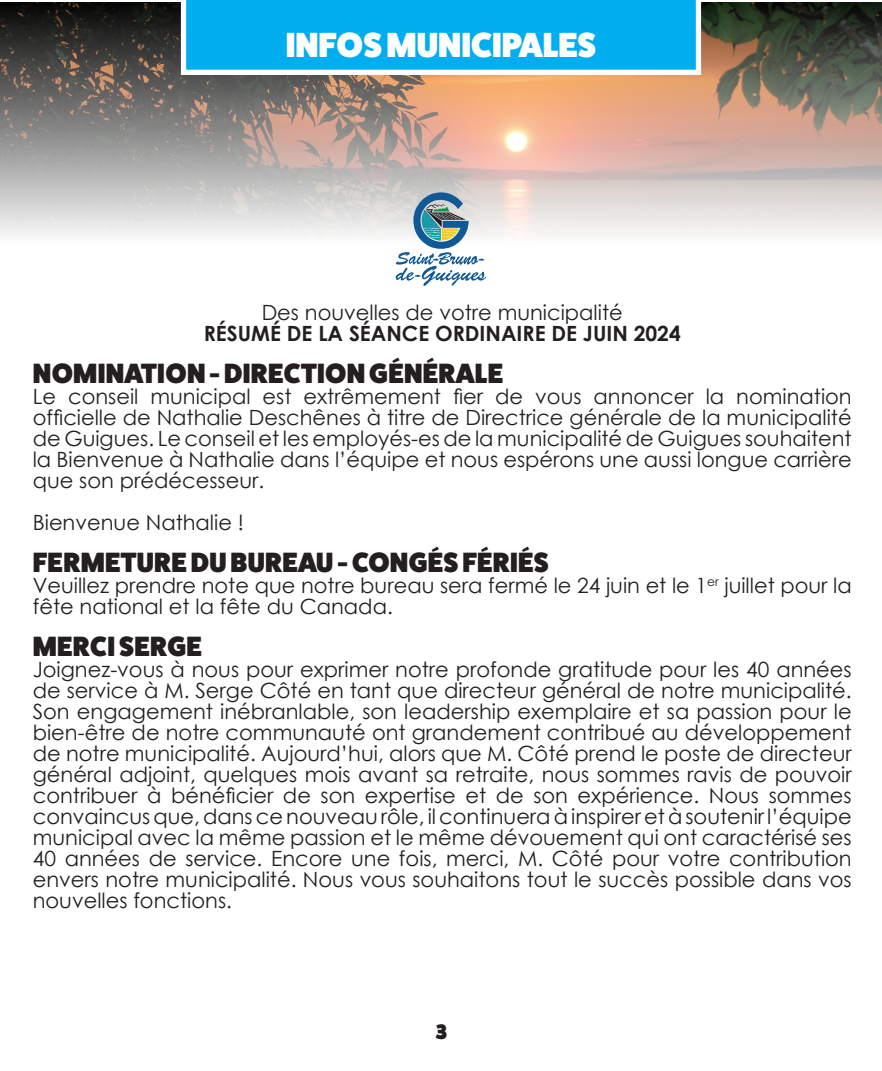
<style>
.page{position:relative;width:882px;height:1071px;background:#fff}
.page>*{position:absolute;margin:0;border:0;box-sizing:border-box;transform-origin:0 0}
.t1{font:800 35px "Fat Frank";color:#fff}
.t2{font:800 28px "Fat Frank";letter-spacing:.01em;color:#231f20}
.t3{font:21px/21px "Century Gothic";color:#231f20;text-align:justify}
.t4{font:700 21px "Century Gothic";color:#231f20}
.t5{font:800 21px "Fat Frank";color:#231f20}
</style>
<div class="page">
<img style="left:0;top:2px;width:882px;height:234px">
<svg style="left:178px;top:0;width:526px;height:78px;background:#1db2e8"></svg>
<svg style="left:396px;top:192px;width:90px;height:94px"></svg>
<h1 class="t1" style="left:286px;top:25px;width:312px">INFOS MUNICIPALES</h1>
<p class="t3" style="left:262px;top:301px;width:363px">Des nouvelles de votre municipalité</p>
<p class="t4" style="left:204px;top:317px;width:479px">RÉSUMÉ DE LA SÉANCE ORDINAIRE DE JUIN 2024</p>
<h2 class="t2" style="left:33px;top:358px;width:472px">NOMINATION - DIRECTION GÉNÉRALE</h2>
<p class="t3" style="left:33px;top:385px;width:821px">Le conseil municipal est extrêmement fier de vous annoncer la nomination officielle de Nathalie Deschênes à titre de Directrice générale de la municipalité de Guigues. Le conseil et les employés-es de la municipalité de Guigues souhaitent la Bienvenue à Nathalie dans l’équipe et nous espérons une aussi longue carrière que son prédécesseur.</p>
<p class="t3" style="left:33px;top:511px;width:213px">Bienvenue Nathalie !</p>
<h2 class="t2" style="left:33px;top:547px;width:517px">FERMETURE DU BUREAU - CONGÉS FÉRIÉS</h2>
<p class="t3" style="left:33px;top:574px;width:820px">Veuillez prendre note que notre bureau sera fermé le 24 juin et le 1<sup>er</sup> juillet pour la fête national et la fête du Canada.</p>
<h2 class="t2" style="left:33px;top:631px;width:171px">MERCI SERGE</h2>
<p class="t3" style="left:33px;top:658px;width:821px">Joignez-vous à nous pour exprimer notre profonde gratitude pour les 40 années de service à M. Serge Côté en tant que directeur général de notre municipalité.<br>Son engagement inébranlable, son leadership exemplaire et sa passion pour le bien-être de notre communauté ont grandement contribué au développement de notre municipalité. Aujourd’hui, alors que M. Côté prend le poste de directeur général adjoint, quelques mois avant sa retraite, nous sommes ravis de pouvoir contribuer à bénéficier de son expertise et de son expérience. Nous sommes convaincus que, dans ce nouveau rôle, il continuera à inspirer et à soutenir l’équipe municipal avec la même passion et le même dévouement qui ont caractérisé ses 40 années de service. Encore une fois, merci, M. Côté pour votre contribution envers notre municipalité. Nous vous souhaitons tout le succès possible dans vos nouvelles fonctions.</p>
<p class="t5" style="left:435px;top:1020px;width:13px">3</p>
</div>
